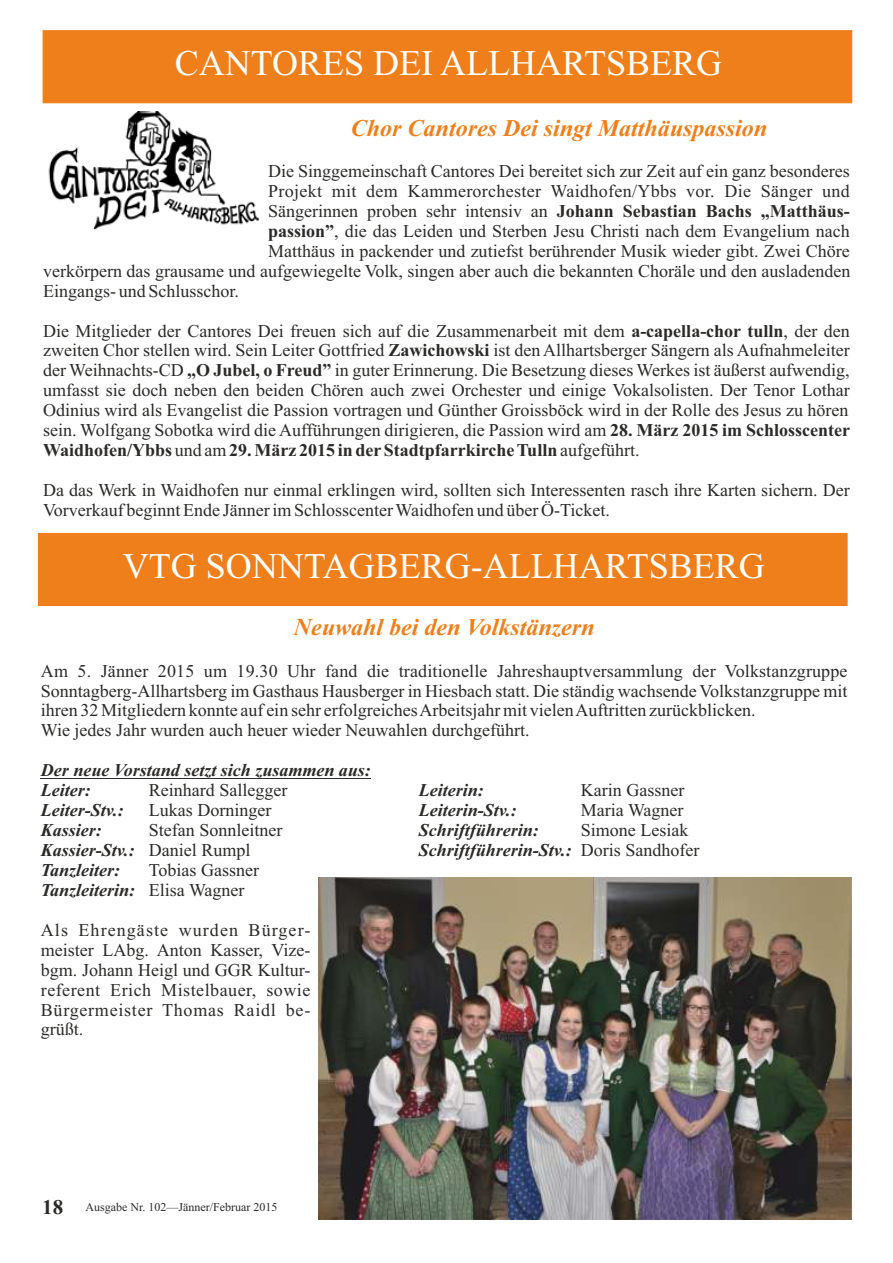
<style>
.page{position:relative;width:893px;height:1263px;background:#fff}
.page>*{position:absolute;margin:0;border:0;box-sizing:border-box;transform-origin:0 0}
.t1{font:36px "Times New Roman";color:#fefefe}
.t2{font:italic 700 24px "Times New Roman";color:#ef7f1a}
.t3{font:18px/20px "Times New Roman";color:#2b2a29}
.t4{font:italic 700 18px/20px "Times New Roman";color:#2b2a29}
.t5{font:18px "Times New Roman";letter-spacing:.02em;color:#2b2a29}
.t6{font:12px "Times New Roman";color:#2b2a29}
.s1{font-weight:700}
.s2{font-weight:400;font-style:normal}
.s3{font-weight:700;font-style:italic}
.s4{font-weight:700;font-size:21px}
</style>
<div class="page">
<div style="left:43px;top:30px;width:809px;height:73px;background:#ef7f1a;border:1px solid #ef7f1a"></div>
<div style="left:38px;top:533px;width:810px;height:73px;background:#ef7f1a"></div>
<img style="left:48px;top:112px;width:212px;height:118px">
<hr style="left:41px;top:778px;width:330px;height:1px;background:#2b2a29">
<img style="left:319px;top:878px;width:532px;height:341px">
<h1 class="t1" style="left:175px;top:50px;width:549px">CANTORES DEI ALLHARTSBERG</h1>
<h2 class="t2" style="left:351px;top:120px;width:418px">Chor Cantores Dei singt Matthäuspassion</h2>
<p class="t3" style="left:268px;top:163px;width:583px">Die Singgemeinschaft Cantores Dei bereitet sich zur Zeit auf ein ganz besonderes</p>
<p class="t5" style="left:268px;top:184px;width:583px">Projekt mit dem Kammerorchester Waidhofen/Ybbs vor. Die Sänger und</p>
<p class="t3" style="left:268px;top:203px;width:583px">Sängerinnen proben sehr intensiv an <span class="s1">Johann Sebastian Bachs „Matthäus-</span></p>
<p class="t3" style="left:268px;top:223px;width:583px"><span class="s1">passion”</span>, die das Leiden und Sterben Jesu Christi nach dem Evangelium nach</p>
<p class="t3" style="left:268px;top:243px;width:583px">Matthäus in packender und zutiefst berührender Musik wieder gibt. Zwei Chöre</p>
<p class="t3" style="left:43px;top:262px;width:809px">verkörpern das grausame und aufgewiegelte Volk, singen aber auch die bekannten Choräle und den ausladenden</p>
<p class="t3" style="left:43px;top:282px;width:197px">Eingangs- und Schlusschor.</p>
<p class="t3" style="left:43px;top:322px;width:808px;text-align:justify">Die Mitglieder der Cantores Dei freuen sich auf die Zusammenarbeit mit dem <span class="s1">a-capella-chor tulln</span>, der den zweiten Chor stellen wird. Sein Leiter Gottfried <span class="s1">Zawichowski</span> ist den Allhartsberger Sängern als Aufnahmeleiter der Weihnachts-CD <span class="s1">„O Jubel, o Freud”</span> in guter Erinnerung. Die Besetzung dieses Werkes ist äußerst aufwendig, umfasst sie doch neben den beiden Chören auch zwei Orchester und einige Vokalsolisten. Der Tenor Lothar Odinius wird als Evangelist die Passion vortragen und Günther Groissböck wird in der Rolle des Jesus zu hören sein. Wolfgang Sobotka wird die Aufführungen dirigieren, die Passion wird am <span class="s1">28. März 2015 im Schlosscenter Waidhofen/Ybbs</span> und am <span class="s1">29. März 2015 in derStadtpfarrkirche Tulln</span> aufgeführt.</p>
<p class="t3" style="left:43px;top:482px;width:808px">Da das Werk in Waidhofen nur einmal erklingen wird, sollten sich Interessenten rasch ihre Karten sichern. Der<br>Vorverkauf beginnt Ende Jänner im Schlosscenter Waidhofen und über Ö-Ticket.</p>
<h1 class="t1" style="left:123px;top:553px;width:643px">VTG SONNTAGBERG-ALLHARTSBERG</h1>
<h2 class="t2" style="left:294px;top:619px;width:302px">Neuwahl bei den Volkstänzern</h2>
<p class="t3" style="left:41px;top:662px;width:808px">Am 5. Jänner 2015 um 19.30 Uhr fand die traditionelle Jahreshauptversammlung der Volkstanzgruppe Sonntagberg-Allhartsberg im Gasthaus Hausberger in Hiesbach statt. Die ständig wachsende Volkstanzgruppe mit ihren 32 Mitgliedern konnte auf ein sehr erfolgreiches Arbeitsjahr mit vielen Auftritten zurückblicken.<br>Wie jedes Jahr wurden auch heuer wieder Neuwahlen durchgeführt.</p>
<p class="t4" style="left:41px;top:762px;width:332px">Der neue Vorstand setzt sich zusammen aus:<br>Leiter:</p>
<p class="t3" style="left:149px;top:782px;width:140px">Reinhard Sallegger</p>
<p class="t4" style="left:419px;top:782px;width:66px">Leiterin:</p>
<p class="t3" style="left:581px;top:782px;width:105px">Karin Gassner</p>
<p class="t4" style="left:41px;top:802px;width:84px">Leiter-Stv.:</p>
<p class="t3" style="left:149px;top:802px;width:124px">Lukas Dorninger</p>
<p class="t4" style="left:419px;top:802px;width:99px">Leiterin-Stv.:</p>
<p class="t3" style="left:581px;top:802px;width:104px">Maria Wagner</p>
<p class="t4" style="left:41px;top:822px;width:63px">Kassier:</p>
<p class="t3" style="left:149px;top:822px;width:135px">Stefan Sonnleitner</p>
<p class="t4" style="left:419px;top:822px;width:122px">Schriftführerin:</p>
<p class="t3" style="left:581px;top:822px;width:109px">Simone Lesiak</p>
<p class="t4" style="left:41px;top:842px;width:211px">Kassier-Stv.: <span class="s2">Daniel Rumpl</span></p>
<p class="t4" style="left:419px;top:842px;width:282px">Schriftführerin-Stv.: <span class="s2">Doris Sandhofer</span></p>
<p class="t4" style="left:41px;top:862px;width:81px">Tanzleiter:</p>
<p class="t3" style="left:41px;top:862px;width:220px;text-indent:108px">Tobias Gassner<br><span class="s3">Tanzleiterin:</span> Elisa Wagner</p>
<p class="t3" style="left:41px;top:921px;width:271px;text-align:justify">Als Ehrengäste wurden Bürger&shy;meister LAbg. Anton Kasser, Vize&shy;bgm. Johann Heigl und GGR Kultur&shy;referent Erich Mistelbauer, sowie Bürgermeister Thomas Raidl be&shy;grüßt.</p>
<p class="t6" style="left:42px;top:1202px;width:237px"><span class="s4">18</span> Ausgabe Nr. 102—Jänner/Februar 2015</p>
</div>
